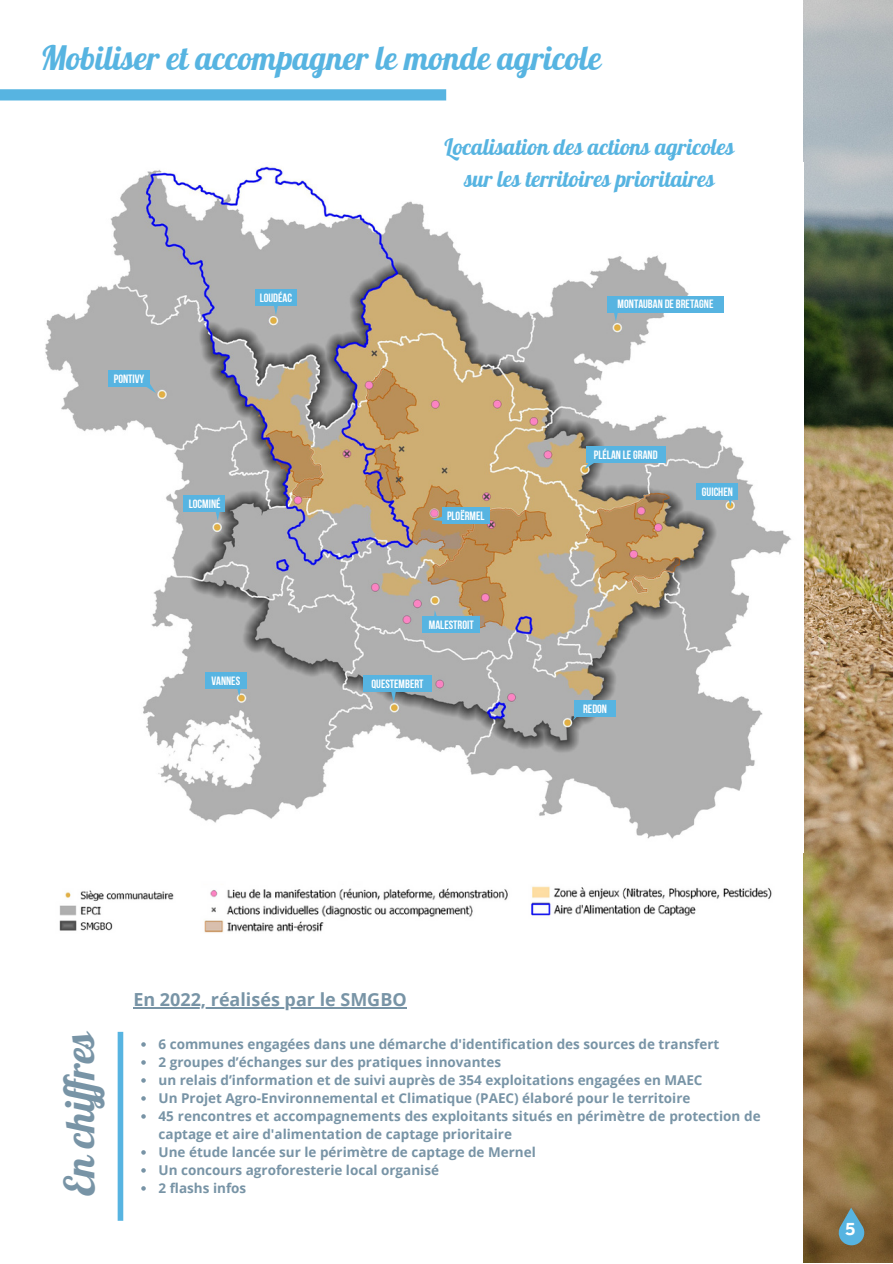
<style>
.page{position:relative;width:893px;height:1264px;background:#fff}
.page>*{position:absolute;margin:0;border:0;box-sizing:border-box;transform-origin:0 0}
.t1{font:40.95px "Lobster";color:#7894a6}
.t2{font:33px "Lobster";color:#57b4e1}
.t3{font:22.5px/31.5px "Lobster";color:#57b4e1;text-align:center}
.t4{font:700 18px "Open Sans";color:#7894a6}
.t5{font:700 18px "Clear Sans";color:#fff}
.t6{font:700 13.5px/18px "Open Sans";color:#7894a6}
.t7{font:12px "Bebas Neue Cyrillic";color:#fff}
</style>
<div class="page">
<div style="left:0;top:89px;width:446px;height:11px;background:#57b4e1"></div>
<img style="left:803px;top:0;width:89px;height:1262px">
<div style="left:118px;top:1031px;width:5px;height:189px;background:#57b4e1"></div>
<img style="left:59px;top:890px;width:115px;height:41px">
<img style="left:204px;top:888px;width:304px;height:45px">
<img style="left:531px;top:886px;width:241px;height:30px">
<svg style="left:837px;top:1207px;width:29px;height:40px"></svg>
<svg style="left:141px;top:1042px;width:5px;height:4px"></svg>
<svg style="left:141px;top:1060px;width:5px;height:4px"></svg>
<svg style="left:141px;top:1078px;width:5px;height:4px"></svg>
<svg style="left:141px;top:1096px;width:5px;height:4px"></svg>
<svg style="left:141px;top:1114px;width:5px;height:4px"></svg>
<svg style="left:141px;top:1150px;width:5px;height:4px"></svg>
<svg style="left:141px;top:1168px;width:5px;height:4px"></svg>
<svg style="left:141px;top:1186px;width:5px;height:4px"></svg>
<hr style="left:133px;top:1007px;width:274px;height:1px;background:#7894a6">
<img style="left:45px;top:166px;width:747px;height:673px">
<svg style="left:272px;top:305px;width:7px;height:10px"></svg>
<div style="left:255px;top:289px;width:41px;height:16px;background:#57b4e1"></div>
<svg style="left:141px;top:378px;width:15px;height:15px"></svg>
<div style="left:108px;top:370px;width:42px;height:17px;background:#57b4e1"></div>
<svg style="left:612px;top:312px;width:7px;height:10px"></svg>
<div style="left:607px;top:296px;width:116px;height:16px;background:#57b4e1"></div>
<svg style="left:726px;top:499px;width:7px;height:8px"></svg>
<div style="left:696px;top:483px;width:42px;height:16px;background:#57b4e1"></div>
<svg style="left:214px;top:511px;width:7px;height:10px"></svg>
<div style="left:183px;top:495px;width:42px;height:16px;background:#57b4e1"></div>
<svg style="left:235px;top:688px;width:7px;height:8px"></svg>
<div style="left:205px;top:672px;width:41px;height:16px;background:#57b4e1"></div>
<svg style="left:390px;top:691px;width:7px;height:11px"></svg>
<div style="left:363px;top:675px;width:68px;height:16px;background:#57b4e1"></div>
<svg style="left:433px;top:610px;width:7px;height:6px"></svg>
<div style="left:422px;top:616px;width:58px;height:16px;background:#57b4e1"></div>
<svg style="left:432px;top:514px;width:10px;height:7px"></svg>
<div style="left:442px;top:507px;width:47px;height:16px;background:#57b4e1"></div>
<svg style="left:573px;top:704px;width:13px;height:16px"></svg>
<div style="left:574px;top:700px;width:41px;height:16px;background:#57b4e1"></div>
<svg style="left:584px;top:454px;width:15px;height:15px"></svg>
<div style="left:586px;top:446px;width:79px;height:17px;background:#57b4e1"></div>
<p class="t2" style="left:40px;top:37px;width:562px">Mobiliser et accompagner le monde agricole</p>
<p class="t7" style="left:114px;top:374px;width:32px">PONTIVY</p>
<p class="t7" style="left:260px;top:293px;width:34px">LOUDÉAC</p>
<p class="t7" style="left:189px;top:498px;width:33px">LOCMINÉ</p>
<p class="t3" style="left:444px;top:131px;width:291px">Localisation des actions agricoles sur les territoires prioritaires</p>
<p class="t7" style="left:617px;top:299px;width:97px">MONTAUBAN DE BRETAGNE</p>
<p class="t7" style="left:447px;top:511px;width:39px">PLOËRMEL</p>
<p class="t7" style="left:429px;top:619px;width:46px">MALESTROIT</p>
<p class="t7" style="left:594px;top:450px;width:65px">PLÉLAN LE GRAND</p>
<p class="t7" style="left:701px;top:486px;width:33px">GUICHEN</p>
<p class="t7" style="left:211px;top:675px;width:30px">VANNES</p>
<p class="t7" style="left:371px;top:678px;width:54px">QUESTEMBERT</p>
<p class="t7" style="left:583px;top:703px;width:25px">REDON</p>
<p class="t1" style="left:53px;top:1195px;width:168px;rotate:-90deg">En chiffres</p>
<p class="t4" style="left:133px;top:986px;width:275px">En 2022, réalisés par le SMGBO</p>
<p class="t6" style="left:158px;top:1034px;width:562px">6 communes engagées dans une démarche d'identification des sources de transfert</p>
<p class="t6" style="left:158px;top:1052px;width:344px">2 groupes d’échanges sur des pratiques innovantes</p>
<p class="t6" style="left:158px;top:1070px;width:545px">un relais d’information et de suivi auprès de 354 exploitations engagées en MAEC</p>
<p class="t6" style="left:158px;top:1088px;width:533px">Un Projet Agro-Environnemental et Climatique (PAEC) élaboré pour le territoire</p>
<p class="t6" style="left:158px;top:1106px;width:603px">45 rencontres et accompagnements des exploitants situés en périmètre de protection de captage et aire d'alimentation de captage prioritaire</p>
<p class="t6" style="left:158px;top:1142px;width:379px">Une étude lancée sur le périmètre de captage de Mernel</p>
<p class="t6" style="left:158px;top:1160px;width:282px">Un concours agroforesterie local organisé</p>
<p class="t6" style="left:158px;top:1178px;width:89px">2 flashs infos</p>
<p class="t5" style="left:845px;top:1215px;width:12px">5</p>
</div>
